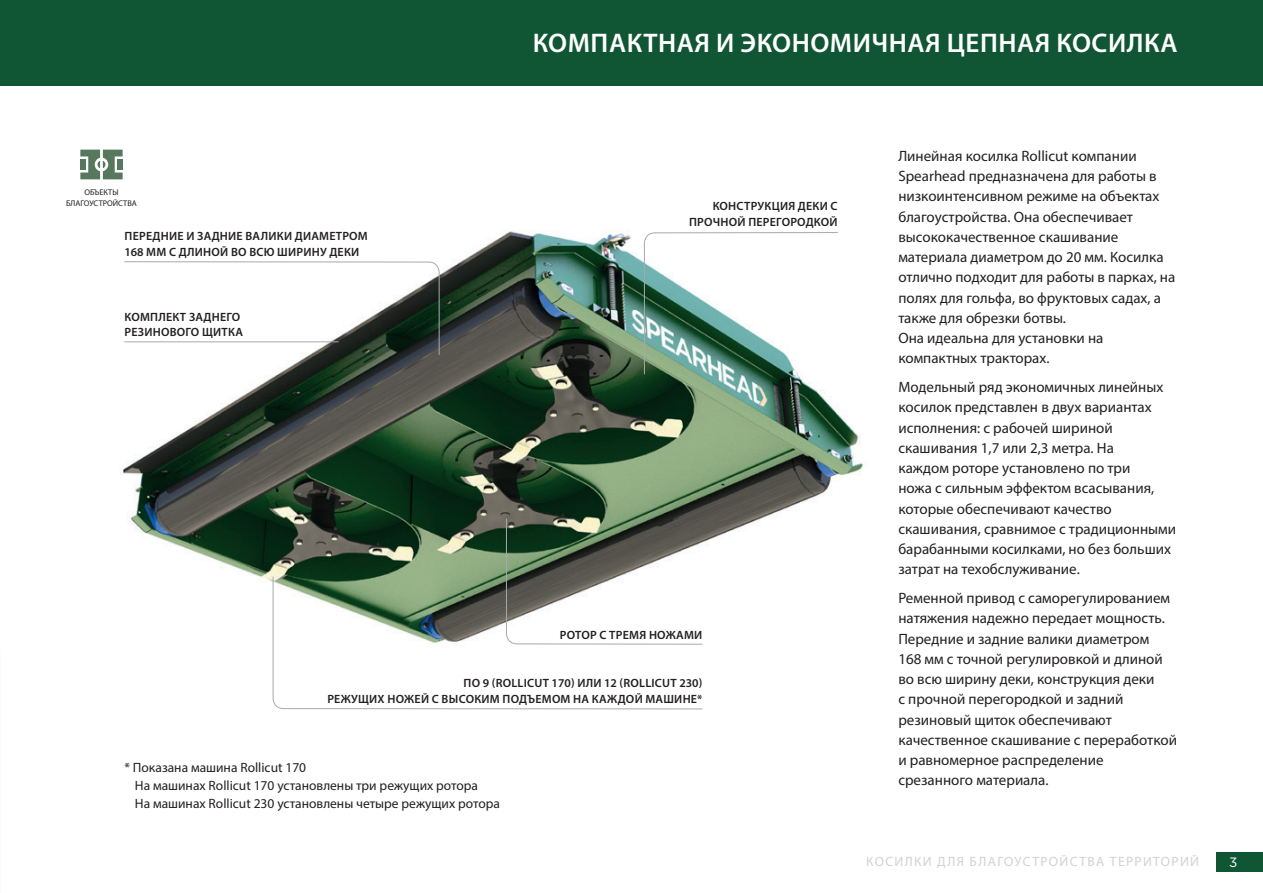
<style>
.page{position:relative;width:1263px;height:893px;background:#fff}
.page>*{position:absolute;margin:0;border:0;box-sizing:border-box;transform-origin:0 0}
.t1{font:600 27px "Myriad Pro";letter-spacing:.02em;color:#fff}
.t2{font:15px/20.2px "Myriad Pro";color:#231f20}
.t3{font:13.5px/18px "Myriad Pro";color:#231f20}
.t4{font:13.5px "Myriad Pro";letter-spacing:.1em;color:#d1d2d4}
.t5{font:13.5px "Gotham HTF";color:#fff}
.t6{font:600 12px/16.5px "Myriad Pro";letter-spacing:.02em;color:#231f20}
.t7{font:8.25px/11.4px "Myriad Pro";color:#231f20;text-align:center}
</style>
<div class="page">
<img style="left:123px;top:231px;width:740px;height:351px">
<div style="left:0;top:0;width:1263px;height:85px;background:#115634"></div>
<svg style="left:506px;top:518px;width:197px;height:58px"></svg>
<svg style="left:272px;top:576px;width:431px;height:134px"></svg>
<svg style="left:124px;top:261px;width:316px;height:95px"></svg>
<hr style="left:124px;top:341px;width:215px;height:1px;background:#a8a9ad">
<svg style="left:80px;top:150px;width:43px;height:29px"></svg>
<div style="left:118px;top:159px;width:5px;height:11px;background:#57785d"></div>
<svg style="left:644px;top:232px;width:194px;height:143px"></svg>
<div style="left:1216px;top:853px;width:47px;height:19px;background:#115634"></div>
<h1 class="t1" style="left:533px;top:26px;width:646px">КОМПАКТНАЯ И ЭКОНОМИЧНАЯ ЦЕПНАЯ КОСИЛКА</h1>
<p class="t7" style="left:66px;top:186px;width:72px">ОБЪЕКТЫ<br>БЛАГОУСТРОЙСТВА</p>
<p class="t6" style="left:124px;top:227px;width:245px">ПЕРЕДНИЕ И ЗАДНИЕ ВАЛИКИ ДИАМЕТРОМ<br>168 ММ С ДЛИНОЙ ВО ВСЮ ШИРИНУ ДЕКИ</p>
<p class="t6" style="left:124px;top:309px;width:120px;line-height:14.7px">КОМПЛЕКТ ЗАДНЕГО<br>РЕЗИНОВОГО ЩИТКА</p>
<p class="t6" style="left:689px;top:197px;width:150px;text-align:right">КОНСТРУКЦИЯ ДЕКИ С<br>ПРОЧНОЙ ПЕРЕГОРОДКОЙ</p>
<p class="t6" style="left:560px;top:626px;width:144px">РОТОР С ТРЕМЯ НОЖАМИ</p>
<p class="t6" style="left:327px;top:674px;width:377px;text-align:right">ПО 9 (ROLLICUT 170) ИЛИ 12 (ROLLICUT 230)<br>РЕЖУЩИХ НОЖЕЙ С ВЫСОКИМ ПОДЪЕМОМ НА КАЖДОЙ МАШИНЕ*</p>
<p class="t3" style="left:135px;top:758px;width:367px;text-indent:-11px">* Показана машина Rollicut 170<br>На машинах Rollicut 170 установлены три режущих ротора<br>На машинах Rollicut 230 установлены четыре режущих ротора</p>
<p class="t2" style="left:898px;top:145px;width:278px">Линейная косилка Rollicut компании Spearhead предназначена для работы в низкоинтенсивном режиме на объектах благоустройства. Она обеспечивает высококачественное скашивание материала диаметром до 20 мм. Косилка отлично подходит для работы в парках, на полях для гольфа, во фруктовых садах, а также для обрезки ботвы.<br>Она идеальна для установки на компактных тракторах.</p>
<p class="t2" style="left:898px;top:377px;width:279px">Модельный ряд экономичных линейных косилок представлен в двух вариантах исполнения: с рабочей шириной скашивания 1,7 или 2,3 метра. На<br>каждом роторе установлено по три<br>ножа с сильным эффектом всасывания, которые обеспечивают качество скашивания, сравнимое с традиционными барабанными косилками, но без больших затрат на техобслуживание.</p>
<p class="t2" style="left:898px;top:588px;width:280px">Ременной привод с саморегулированием натяжения надежно передает мощность.<br>Передние и задние валики диаметром<br>168 мм с точной регулировкой и длиной во всю ширину деки, конструкция деки<br>с прочной перегородкой и задний резиновый щиток обеспечивают качественное скашивание с переработкой и равномерное распределение срезанного материала.</p>
<p class="t4" style="left:866px;top:853px;width:334px">КОСИЛКИ ДЛЯ БЛАГОУСТРОЙСТВА ТЕРРИТОРИЙ</p>
<p class="t5" style="left:1229px;top:854px;width:10px">3</p>
</div>
